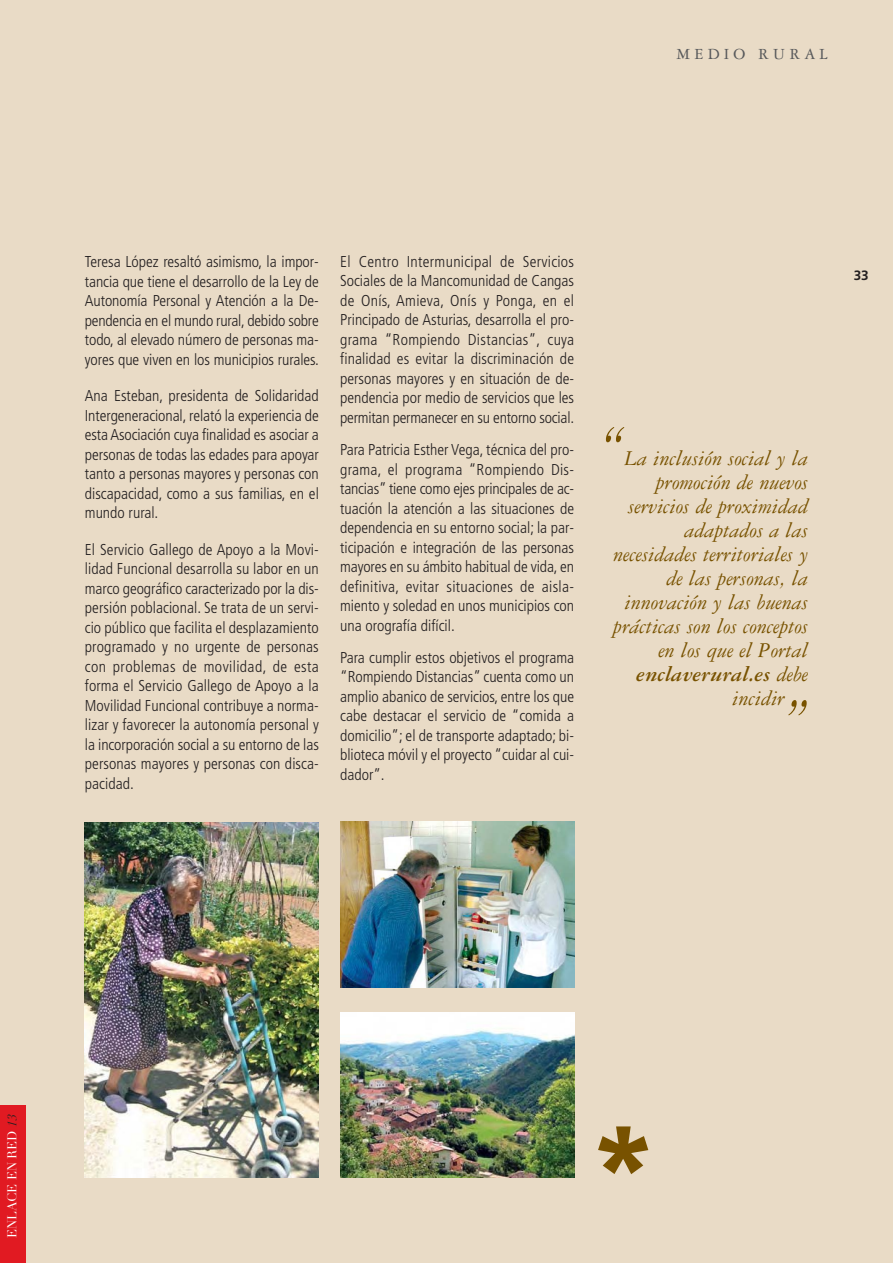
<style>
.page{position:relative;width:893px;height:1263px;background:#fff}
.page>*{position:absolute;margin:0;border:0;box-sizing:border-box;transform-origin:0 0}
.t1{font:900 120px "Frutiger";color:#785200}
.t2{font:italic 60px "Garamond Three";color:#785200}
.t3{font:italic 22.5px "Garamond Three";color:#785200}
.t4{font:italic 700 22.5px "Garamond Three";color:#785200}
.t5{font:16.5px "Garamond Three";letter-spacing:.25em;color:#58595b}
.t6{font:300 condensed 15.75px/19.5px "Frutiger";color:#231f20;text-align:justify}
.t7{font:700 13.5px "Frutiger";color:#231f20}
.t8{font:12.75px "Didot LH";color:#fff}
.s1{font-weight:400}
.s2{font-style:italic;color:#231f20}
</style>
<div class="page">
<div style="left:0;top:0;width:892px;height:1263px;background:#e9dbc6"></div>
<div style="left:0;top:1106px;width:25px;height:157px;background:#e11a22"></div>
<img style="left:85px;top:822px;width:234px;height:356px">
<img style="left:340px;top:821px;width:234px;height:166px">
<img style="left:340px;top:1012px;width:234px;height:166px">
<p class="t5" style="left:676px;top:48px;width:153px">MEDIO RURAL</p>
<p class="t6" style="left:85px;top:253px;width:235px">Teresa López resaltó asimismo, la impor&shy;tancia que tiene el desarrollo de la Ley de Autonomía Personal y Atención a la De&shy;pendencia en el mundo rural, debido sobre todo, al elevado número de personas ma&shy;yores que viven en los municipios rurales.</p>
<p class="t6" style="left:85px;top:387px;width:235px">Ana Esteban, presidenta de Solidaridad Intergeneracional, relató la experiencia de esta Asociación cuya finalidad es asociar a personas de todas las edades para apoyar tanto a personas mayores y personas con discapacidad, como a sus familias, en el mundo rural.</p>
<p class="t6" style="left:85px;top:541px;width:235px">El Servicio Gallego de Apoyo a la Movi&shy;lidad Funcional desarrolla su labor en un marco geográfico caracterizado por la dis&shy;persión poblacional. Se trata de un servi&shy;cio público que facilita el desplazamiento programado y no urgente de personas con problemas de movilidad, de esta forma el Servicio Gallego de Apoyo a la Movilidad Funcional contribuye a norma&shy;lizar y favorecer la autonomía personal y la incorporación social a su entorno de las personas mayores y personas con disca&shy;pacidad.</p>
<p class="t6" style="left:340px;top:253px;width:235px">El Centro Intermunicipal de Servicios Sociales de la Mancomunidad de Cangas de Onís, Amieva, Onís y Ponga, en el Principado de Asturias, desarrolla el pro&shy;grama “Rompiendo Distancias”, cuya finalidad es evitar la discriminación de personas mayores y en situación de de&shy;pendencia por medio de servicios que les permitan permanecer en su entorno social.</p>
<p class="t6" style="left:340px;top:441px;width:235px">Para Patricia Esther Vega, técnica del pro&shy;grama, el programa “Rompiendo Dis&shy;tancias” tiene como ejes principales de ac&shy;tuación la atención a las situaciones de dependencia en su entorno social; la par&shy;ticipación e integración de las personas mayores en su ámbito habitual de vida, en definitiva, evitar situaciones de aisla&shy;miento y soledad en unos municipios con una orografía difícil.</p>
<p class="t6" style="left:340px;top:649px;width:235px">Para cumplir estos objetivos el programa “Rompiendo Distancias” cuenta como un amplio abanico de servicios, entre los que cabe destacar el servicio de “comida a domicilio”; el de transporte adaptado; bi&shy;blioteca móvil y el proyecto “cuidar al cui&shy;dador”.</p>
<h2 class="t2" style="left:601px;top:425px;width:25px">“</h2>
<h3 class="t3" style="left:624px;top:450px;width:185px">La inclusión social y la</h3>
<h3 class="t3" style="left:655px;top:474px;width:154px">promoción de nuevos</h3>
<h3 class="t3" style="left:628px;top:498px;width:181px">servicios de proximidad</h3>
<h3 class="t3" style="left:684px;top:522px;width:125px">adaptados a las</h3>
<h3 class="t3" style="left:613px;top:546px;width:196px">necesidades territoriales y</h3>
<h3 class="t3" style="left:666px;top:570px;width:143px">de las personas, la</h3>
<h3 class="t3" style="left:624px;top:594px;width:185px">innovación y las buenas</h3>
<h3 class="t3" style="left:613px;top:618px;width:196px">prácticas son los conceptos</h3>
<h3 class="t3" style="left:658px;top:642px;width:151px">en los que el Portal</h3>
<h3 class="t4" style="left:636px;top:666px;width:173px">enclaverural.es <span class="s1">debe</span></h3>
<h3 class="t3" style="left:732px;top:690px;width:54px">incidir</h3>
<h2 class="t2" style="left:784px;top:698px;width:25px">”</h2>
<p class="t7" style="left:853px;top:270px;width:17px">33</p>
<p class="t8" style="left:7px;top:1238px;width:126px;rotate:-90deg">ENLACE EN RED <span class="s2">13</span></p>
<h1 class="t1" style="left:586px;top:1120px;width:75px">*</h1>
</div>
